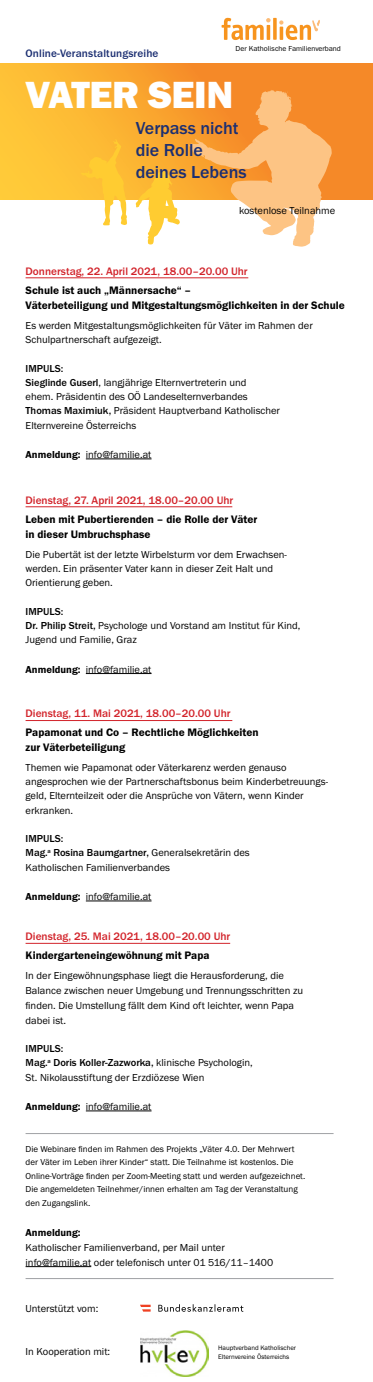
<style>
.page{position:relative;width:373px;height:1382px;background:#fff}
.page>*{position:absolute;margin:0;border:0;box-sizing:border-box;transform-origin:0 0}
.t1{font:39.22px "Franklin Got Itc T Heav";letter-spacing:-.01em;color:#fff}
.t2{font:500 17.92px "Franklin Got Itc T";color:#1c2f72}
.t3{font:600 11.25px "Franklin Got Itc T";color:#000}
.t4{font:500 11.25px "Franklin Got Itc T";color:#d2232a}
.t5{font:500 11.25px "Franklin Got Itc T";letter-spacing:.01em;color:#1c2f72}
.t6{font:10.5px/15px "Franklin Got Itc T";color:#000}
.t7{font:500 10.5px "Franklin Got Itc T";color:#000}
.t8{font:600 10.5px "Franklin Got Itc T";color:#000}
.t9{font:9px/13.5px "Franklin Got Itc T";color:#000}
.t10{font:7.35px "Franklin Gothic";color:#000}
.t11{font:6.75px "Franklin Got Itc T";color:#000}
.s1{font-weight:500}
.s2{font-weight:600}
.s3{font-weight:400}
</style>
<div class="page">
<svg style="left:0;top:64px;width:372px;height:136px;background:#faa82f"></svg>
<hr style="left:86px;top:458px;width:65px;height:1px;background:#000">
<hr style="left:86px;top:673px;width:65px;height:1px;background:#000">
<hr style="left:86px;top:901px;width:65px;height:1px;background:#000">
<hr style="left:86px;top:1110px;width:65px;height:1px;background:#000">
<hr style="left:26px;top:1266px;width:65px;height:1px;background:#000">
<svg style="left:189px;top:90px;width:142px;height:157px"></svg>
<svg style="left:80px;top:139px;width:47px;height:86px"></svg>
<svg style="left:135px;top:171px;width:45px;height:74px"></svg>
<svg style="left:158px;top:1304px;width:85px;height:8px"></svg>
<svg style="left:140px;top:1305px;width:10px;height:7px"></svg>
<hr style="left:26px;top:1278px;width:307px;height:1px;background:#9fa1a4">
<hr style="left:26px;top:1133px;width:307px;height:1px;background:#9fa1a4">
<img style="left:140px;top:1330px;width:68px;height:46px">
<hr style="left:26px;top:278px;width:222px;height:1px;background:#d2232a">
<hr style="left:26px;top:507px;width:206px;height:1px;background:#d2232a">
<hr style="left:26px;top:720px;width:206px;height:1px;background:#d2232a">
<hr style="left:26px;top:943px;width:204px;height:1px;background:#d2232a">
<svg style="left:272px;top:18px;width:4px;height:22px"></svg>
<svg style="left:221px;top:18px;width:49px;height:22px"></svg>
<svg style="left:279px;top:20px;width:40px;height:20px"></svg>
<p class="t5" style="left:26px;top:47px;width:134px">Online-Veranstaltungsreihe</p>
<p class="t10" style="left:235px;top:44px;width:106px">Der Katholische Familienverband</p>
<p class="t1" style="left:26px;top:72px;width:209px">VATER SEIN</p>
<p class="t2" style="left:135px;top:118px;width:104px">Verpass nicht</p>
<p class="t2" style="left:135px;top:140px;width:68px">die Rolle</p>
<p class="t2" style="left:135px;top:162px;width:112px">deines Lebens</p>
<p class="t6" style="left:238px;top:203px;width:98px">kostenlose Teilnahme</p>
<p class="t4" style="left:26px;top:265px;width:223px">Donnerstag, 22. April 2021, 18.00–20.00 Uhr</p>
<p class="t3" style="left:26px;top:284px;width:167px">Schule ist auch „Männersache“ –</p>
<p class="t3" style="left:26px;top:299px;width:320px">Väterbeteiligung und Mitgestaltungsmöglichkeiten in der Schule</p>
<p class="t6" style="left:26px;top:318px;width:288px">Es werden Mitgestaltungsmöglichkeiten für Väter im Rahmen der</p>
<p class="t6" style="left:26px;top:332px;width:137px">Schulpartnerschaft aufgezeigt.</p>
<p class="t7" style="left:26px;top:362px;width:39px">IMPULS:</p>
<p class="t6" style="left:26px;top:375px;width:222px"><span class="s1">Sieglinde Guserl</span>, langjährige Elternvertreterin und</p>
<p class="t6" style="left:26px;top:389px;width:223px">ehem. Präsidentin des OÖ Landeselternverbandes</p>
<p class="t6" style="left:26px;top:403px;width:255px"><span class="s1">Thomas Maximiuk,</span> Präsident Hauptverband Katholischer</p>
<p class="t6" style="left:26px;top:417px;width:112px">Elternvereine Österreichs</p>
<p class="t6" style="left:26px;top:447px;width:127px"><span class="s2">Anmeldung:</span> info@familie.at</p>
<p class="t4" style="left:26px;top:494px;width:209px">Dienstag, 27. April 2021, 18.00–20.00 Uhr</p>
<p class="t3" style="left:26px;top:513px;width:233px">Leben mit Pubertierenden – die Rolle der Väter</p>
<p class="t3" style="left:26px;top:528px;width:126px">in dieser Umbruchsphase</p>
<p class="t6" style="left:26px;top:547px;width:262px">Die Pubertät ist der letzte Wirbelsturm vor dem Erwachsen-</p>
<p class="t6" style="left:26px;top:561px;width:248px">werden. Ein präsenter Vater kann in dieser Zeit Halt und</p>
<p class="t6" style="left:26px;top:575px;width:89px">Orientierung geben.</p>
<p class="t7" style="left:26px;top:605px;width:39px">IMPULS:</p>
<p class="t6" style="left:26px;top:618px;width:276px;line-height:14.2px"><span class="s1">Dr. Philip Streit,</span> Psychologe und Vorstand am Institut für Kind,<br>Jugend und Familie, Graz</p>
<p class="t6" style="left:26px;top:661px;width:127px"><span class="s2">Anmeldung:</span> info@familie.at</p>
<p class="t4" style="left:26px;top:707px;width:206px">Dienstag, 11. Mai 2021, 18.00–20.00 Uhr</p>
<p class="t3" style="left:26px;top:726px;width:234px">Papamonat und Co – Rechtliche Möglichkeiten</p>
<p class="t3" style="left:26px;top:741px;width:101px">zur Väterbeteiligung</p>
<p class="t6" style="left:26px;top:760px;width:262px">Themen wie Papamonat oder Väterkarenz werden genauso</p>
<p class="t6" style="left:26px;top:774px;width:303px;line-height:14.2px">angesprochen wie der Partnerschaftsbonus beim Kinderbetreuungs&shy;geld, Elternteilzeit oder die Ansprüche von Vätern, wenn Kinder</p>
<p class="t6" style="left:26px;top:802px;width:49px">erkranken.</p>
<p class="t7" style="left:26px;top:833px;width:39px">IMPULS:</p>
<p class="t7" style="left:26px;top:847px;width:225px">Mag.<sup>a</sup> Rosina Baumgartner, <span class="s3">Generalsekretärin des</span></p>
<p class="t6" style="left:26px;top:859px;width:146px">Katholischen Familienverbandes</p>
<p class="t6" style="left:26px;top:889px;width:127px"><span class="s2">Anmeldung:</span> info@familie.at</p>
<p class="t4" style="left:26px;top:930px;width:206px">Dienstag, 25. Mai 2021, 18.00–20.00 Uhr</p>
<p class="t3" style="left:26px;top:949px;width:185px">Kindergarteneingewöhnung mit Papa</p>
<p class="t6" style="left:26px;top:967px;width:278px">In der Eingewöhnungsphase liegt die Herausforderung, die Balance zwischen neuer Umgebung und Trennungsschritten zu finden. Die Umstellung fällt dem Kind oft leichter, wenn Papa dabei ist.</p>
<p class="t7" style="left:26px;top:1043px;width:39px">IMPULS:</p>
<p class="t7" style="left:26px;top:1057px;width:228px">Mag.<sup>a</sup> Doris Koller-Zazworka, <span class="s3">klinische Psychologin,</span></p>
<p class="t6" style="left:26px;top:1069px;width:180px">St. Nikolausstiftung der Erzdiözese Wien</p>
<p class="t6" style="left:26px;top:1099px;width:127px"><span class="s2">Anmeldung:</span> info@familie.at</p>
<p class="t9" style="left:26px;top:1142px;width:281px">Die Webinare finden im Rahmen des Projekts „Väter 4.0. Der Mehrwert der Väter im Leben ihrer Kinder“ statt. Die Teilnahme ist kostenlos. Die Online-Vorträge finden per Zoom-Meeting statt und werden aufgezeichnet.<br>Die angemeldeten Teilnehmer/innen erhalten am Tag der Veranstaltung den Zugangslink.</p>
<p class="t8" style="left:26px;top:1226px;width:56px">Anmeldung:</p>
<p class="t6" style="left:26px;top:1239px;width:200px">Katholischer Familienverband, per Mail unter</p>
<p class="t6" style="left:26px;top:1254px;width:249px">info@familie.at oder telefonisch unter 01 516/11–1400</p>
<p class="t6" style="left:26px;top:1301px;width:74px">Unterstützt vom:</p>
<p class="t6" style="left:26px;top:1344px;width:86px">In Kooperation mit:</p>
<p class="t11" style="left:218px;top:1344px;width:79px">Hauptverband Katholischer</p>
<p class="t11" style="left:218px;top:1353px;width:72px">Elternvereine Österreichs</p>
</div>
